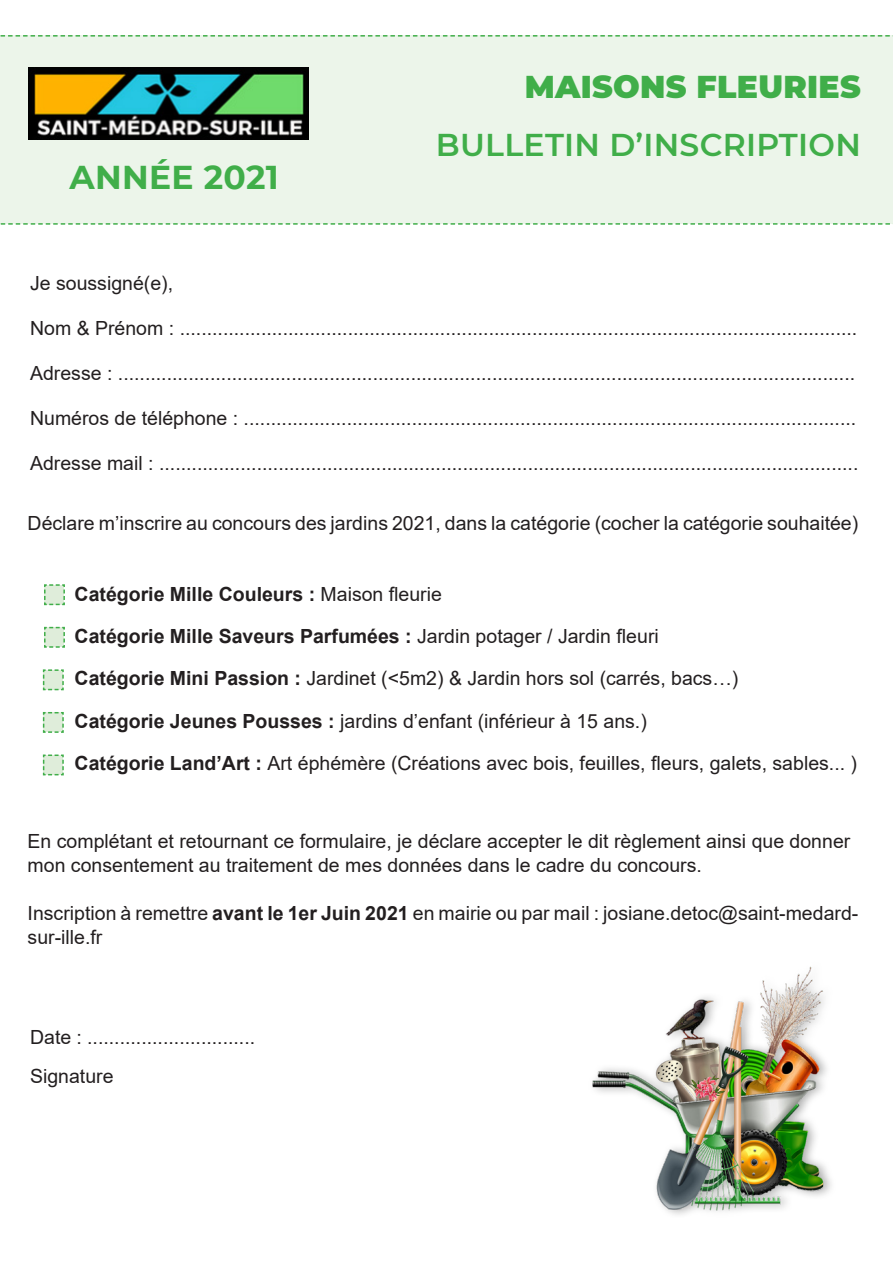
<style>
.page{position:relative;width:893px;height:1263px;background:#fff}
.page>*{position:absolute;margin:0;border:0;box-sizing:border-box;transform-origin:0 0}
.t1{font:700 33px "Montserrat";letter-spacing:.01em;color:#40ae49}
.t2{font:600 31.5px "Montserrat";letter-spacing:.01em;color:#40ae49}
.t3{font:900 31.5px "Montserrat";letter-spacing:.01em;color:#40ae49}
.t4{font:19.5px/24px "Arial";color:#231f20}
.t5{font:700 19.5px "Arial";color:#231f20}
.s1{font-weight:400}
.s2{font-weight:700}
</style>
<div class="page">
<div style="left:0;top:35px;width:893px;height:190px;background:#ecf5ea"></div>
<img style="left:28px;top:68px;width:281px;height:71px">
<svg style="left:44px;top:584px;width:21px;height:22px"></svg>
<svg style="left:44px;top:626px;width:21px;height:22px"></svg>
<svg style="left:42px;top:669px;width:22px;height:22px"></svg>
<svg style="left:42px;top:712px;width:22px;height:21px"></svg>
<svg style="left:42px;top:754px;width:22px;height:22px"></svg>
<img style="left:592px;top:966px;width:240px;height:249px">
<p class="t1" style="left:70px;top:154px;width:211px">ANNÉE 2021</p>
<p class="t3" style="left:525px;top:63px;width:338px">MAISONS FLEURIES</p>
<p class="t2" style="left:436px;top:123px;width:427px">BULLETIN D’INSCRIPTION</p>
<p class="t4" style="left:30px;top:271px;width:145px">Je soussigné(e),</p>
<p class="t4" style="left:30px;top:316px;width:829px">Nom &amp; Prénom : .............................................................................................................................</p>
<p class="t4" style="left:30px;top:361px;width:827px">Adresse : ........................................................................................................................................</p>
<p class="t4" style="left:30px;top:406px;width:828px">Numéros de téléphone : .................................................................................................................</p>
<p class="t4" style="left:30px;top:451px;width:830px">Adresse mail : .................................................................................................................................</p>
<p class="t4" style="left:28px;top:510px;width:832px">Déclare m’inscrire au concours des jardins 2021, dans la catégorie (cocher la catégorie souhaitée)</p>
<p class="t5" style="left:75px;top:581px;width:369px">Catégorie Mille Couleurs : <span class="s1">Maison fleurie</span></p>
<p class="t5" style="left:75px;top:623px;width:586px">Catégorie Mille Saveurs Parfumées : <span class="s1">Jardin potager / Jardin fleuri</span></p>
<p class="t4" style="left:75px;top:666px;width:665px"><span class="s2">Catégorie Mini Passion :</span> Jardinet (&lt;5m2) &amp; Jardin hors sol (carrés, bacs…)</p>
<p class="t4" style="left:75px;top:708px;width:574px"><span class="s2">Catégorie Jeunes Pousses :</span> jardins d’enfant (inférieur à 15 ans.)</p>
<p class="t4" style="left:75px;top:750px;width:784px"><span class="s2">Catégorie Land’Art :</span> Art éphémère (Créations avec bois, feuilles, fleurs, galets, sables... )</p>
<p class="t4" style="left:28px;top:829px;width:824px">En complétant et retournant ce formulaire, je déclare accepter le dit règlement ainsi que donner</p>
<p class="t4" style="left:28px;top:853px;width:676px">mon consentement au traitement de mes données dans le cadre du concours.</p>
<p class="t4" style="left:28px;top:901px;width:832px">Inscription à remettre <span class="s2">avant le 1er Juin 2021</span> en mairie ou par mail : josiane.detoc@saint-medard&shy;sur-ille.fr</p>
<p class="t4" style="left:30px;top:1025px;width:227px">Date : ...............................</p>
<p class="t4" style="left:30px;top:1064px;width:85px">Signature</p>
</div>
